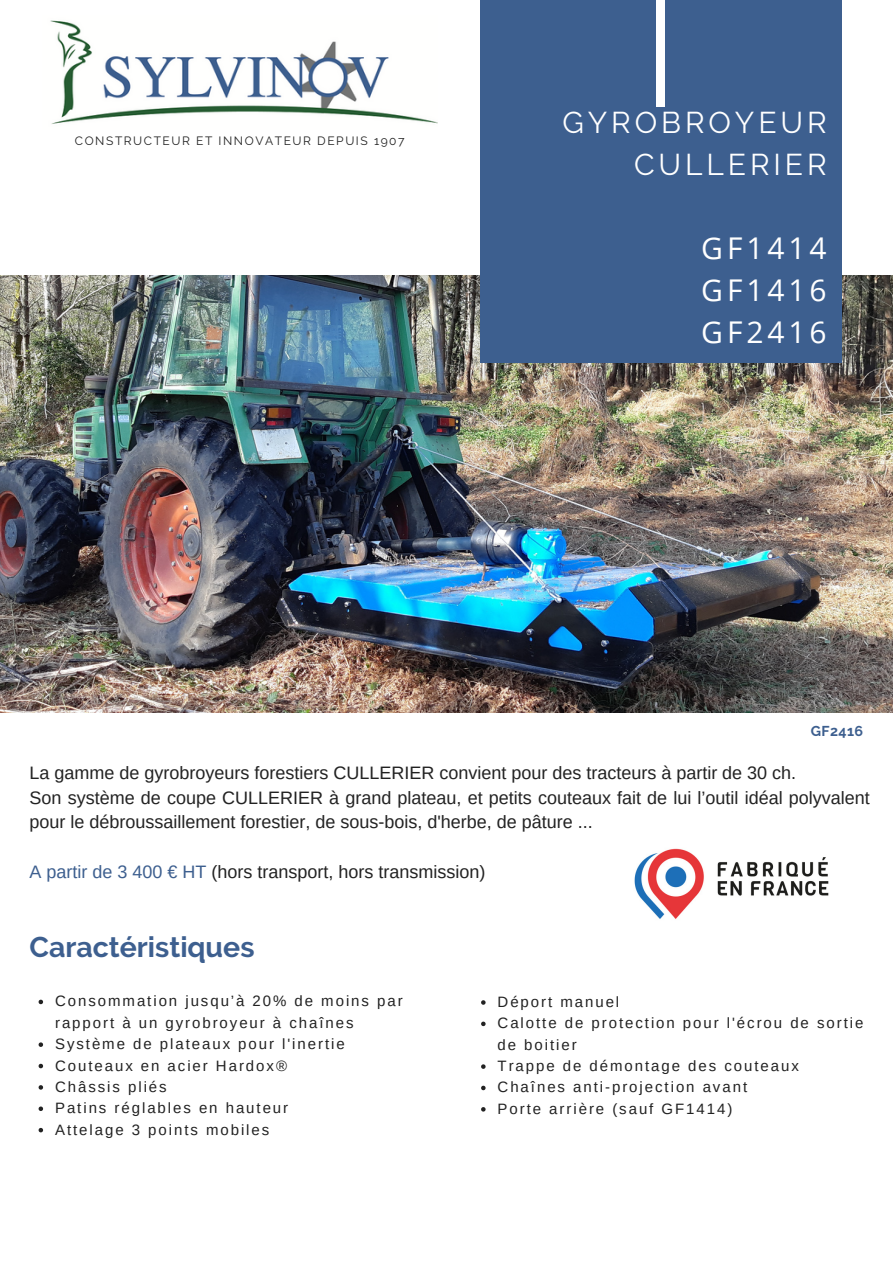
<style>
.page{position:relative;width:893px;height:1264px;background:#fff}
.page>*{position:absolute;margin:0;border:0;box-sizing:border-box;transform-origin:0 0}
.t1{font:30px/41.5px "Raleway";letter-spacing:.13em;color:#fff;text-align:right}
.t2{font:30px "Open Sans";letter-spacing:.13em;color:#fff}
.t3{font:700 28.5px "Raleway";color:#3d5f8f}
.t4{font:18px/24.8px "Arimo";color:#222}
.t5{font:15px/21.3px "Arimo";letter-spacing:.13em;color:#222}
.t6{font:700 14.25px "Raleway";letter-spacing:.03em;color:#3d5f8f}
.t7{font:12px "Raleway";letter-spacing:.13em;color:#222}
.s1{color:#3d5f8f}
</style>
<div class="page">
<img style="left:0;top:275px;width:892px;height:437px">
<div style="left:480px;top:0;width:361px;height:363px;background:#3d5f8f"></div>
<div style="left:656px;top:0;width:8px;height:106px;background:#fff"></div>
<img style="left:50px;top:20px;width:387px;height:104px">
<img style="left:634px;top:848px;width:195px;height:71px">
<svg style="left:39px;top:999px;width:4px;height:5px"></svg>
<svg style="left:39px;top:1042px;width:4px;height:4px"></svg>
<svg style="left:39px;top:1063px;width:4px;height:5px"></svg>
<svg style="left:39px;top:1085px;width:4px;height:4px"></svg>
<svg style="left:39px;top:1106px;width:4px;height:4px"></svg>
<svg style="left:39px;top:1127px;width:4px;height:5px"></svg>
<svg style="left:481px;top:1000px;width:4px;height:4px"></svg>
<svg style="left:481px;top:1021px;width:4px;height:5px"></svg>
<svg style="left:481px;top:1064px;width:4px;height:4px"></svg>
<svg style="left:481px;top:1085px;width:4px;height:5px"></svg>
<svg style="left:481px;top:1107px;width:4px;height:4px"></svg>
<p class="t7" style="left:75px;top:133px;width:331px">CONSTRUCTEUR ET INNOVATEUR DEPUIS 1907</p>
<p class="t1" style="left:562px;top:102px;width:265px">GYROBROYEUR<br>CULLERIER</p>
<p class="t2" style="left:701px;top:227px;width:127px">GF1414</p>
<p class="t2" style="left:701px;top:269px;width:127px">GF1416</p>
<p class="t2" style="left:701px;top:310px;width:127px">GF2416</p>
<p class="t6" style="left:810px;top:722px;width:54px">GF2416</p>
<p class="t4" style="left:30px;top:760px;width:768px">La gamme de gyrobroyeurs forestiers CULLERIER convient pour des tracteurs à partir de 30 ch.</p>
<p class="t4" style="left:30px;top:785px;width:841px">Son système de coupe CULLERIER à grand plateau, et petits couteaux fait de lui l’outil idéal polyvalent pour le débroussaillement forestier, de sous-bois, d'herbe, de pâture ...</p>
<p class="t4" style="left:30px;top:859px;width:457px"><span class="s1">A partir de 3 400 € HT</span> (hors transport, hors transmission)</p>
<p class="t3" style="left:30px;top:929px;width:226px">Caractéristiques</p>
<p class="t5" style="left:55px;top:990px;width:349px">Consommation jusqu’à 20% de moins par rapport à un gyrobroyeur à chaînes</p>
<p class="t5" style="left:55px;top:1033px;width:291px">Système de plateaux pour l'inertie</p>
<p class="t5" style="left:55px;top:1054px;width:233px">Couteaux en acier Hardox®</p>
<p class="t5" style="left:55px;top:1076px;width:113px">Châssis pliés</p>
<p class="t5" style="left:55px;top:1097px;width:235px">Patins réglables en hauteur</p>
<p class="t5" style="left:55px;top:1118px;width:216px">Attelage 3 points mobiles</p>
<p class="t5" style="left:497px;top:991px;width:123px">Déport manuel</p>
<p class="t5" style="left:497px;top:1012px;width:367px">Calotte de protection pour l'écrou de sortie de boitier</p>
<p class="t5" style="left:497px;top:1055px;width:303px">Trappe de démontage des couteaux</p>
<p class="t5" style="left:497px;top:1076px;width:251px">Chaînes anti-projection avant</p>
<p class="t5" style="left:497px;top:1097px;width:236px">Porte arrière (sauf GF1414)</p>
</div>
